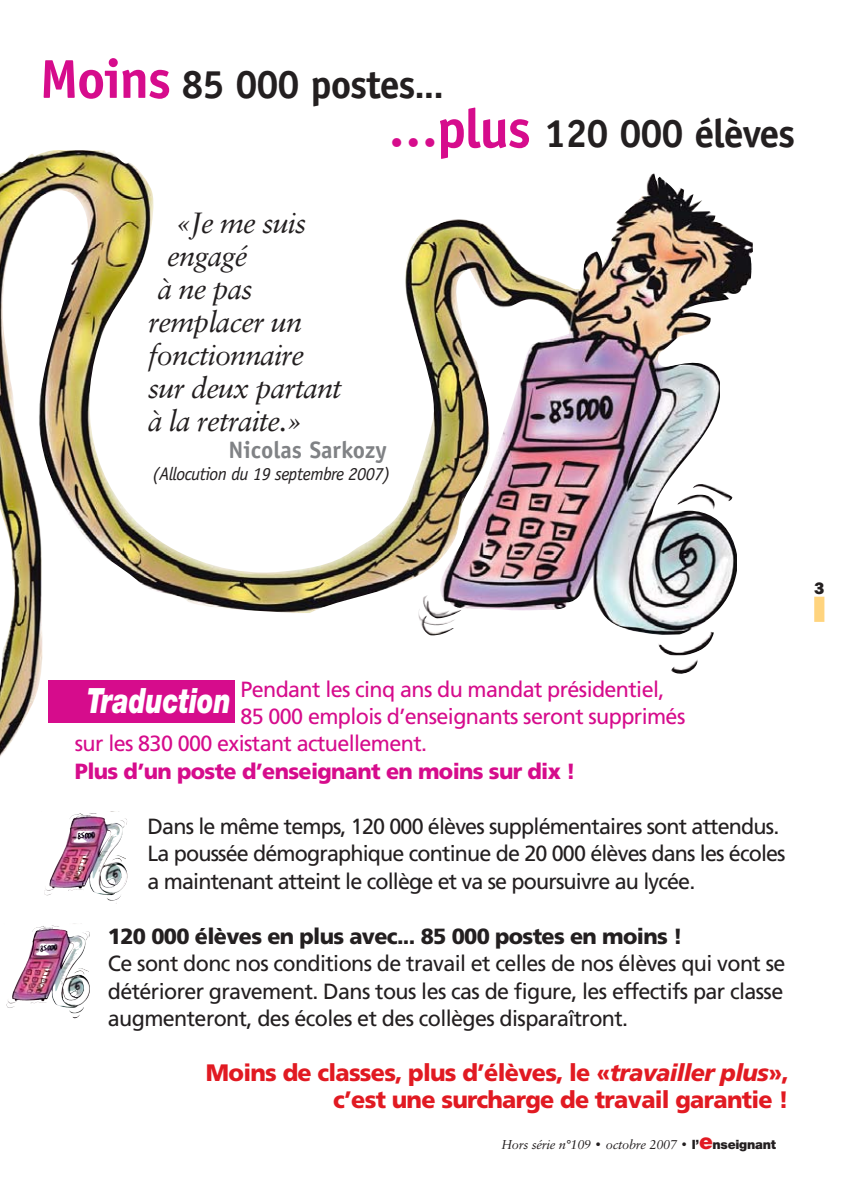
<style>
.page{position:relative;width:842px;height:1190px;background:#fff}
.page>*{position:absolute;margin:0;border:0;box-sizing:border-box;transform-origin:0 0}
.t1{font:700 39.8px/49.4px "Officina Sans";letter-spacing:-.03em;color:#231f20}
.t2{font:italic 900 34.8px "Helvetica Neue";color:#fff;scale:.75 1}
.t3{font:italic 29.2px "Sabon";letter-spacing:-.03em;color:#231f20}
.t4{font:900 23.8px/27.4px "Frutiger";letter-spacing:-.03em;color:#e11a22;text-align:right}
.t5{font:700 23.8px "Officina Sans";color:#808285}
.t6{font:22px/27.4px "Frutiger";letter-spacing:-.04em;color:#231f20}
.t7{font:22px "Frutiger";letter-spacing:-.03em;color:#d60c8c}
.t8{font:900 22px "Frutiger";letter-spacing:-.03em;color:#231f20}
.t9{font:900 22px "Frutiger";letter-spacing:-.03em;color:#d60c8c}
.t10{font:italic 18.2px "Officina Sans";letter-spacing:-.03em;color:#231f20}
.t11{font:800 16.6px "Franklin Gothic IT Cby BT";color:#231f20}
.t12{font:italic 12.8px "Sabon";letter-spacing:-.02em;color:#231f20}
.s1{font-size:54.8px;color:#d60c8c}
.s2{font-family:"Helvetica Neue";font-weight:500;font-size:38.4px}
.s3{font-size:49.8px;color:#d60c8c}
.s4{font-style:italic}
.s5{font-family:"Franklin Gothic IT Cby BT";font-weight:800;font-style:normal}
.s6{font-family:"Helvetica Neue";font-weight:900;font-style:normal}
.s7{font-family:"Helvetica Neue";font-weight:900;font-style:normal;font-size:22px;color:#e11a22}
</style>
<div class="page">
<img style="left:0;top:150px;width:752px;height:607px">
<img style="left:45px;top:814px;width:67px;height:76px">
<img style="left:8px;top:927px;width:66px;height:76px">
<div style="left:48px;top:680px;width:186px;height:43px;background:#d60c8c"></div>
<div style="left:814px;top:596px;width:10px;height:26px;background:#ffd47e"></div>
<h1 class="t1" style="left:388px;top:63px;width:408px;text-indent:-348px"><span class="s1">Moins</span> 85 000 postes<span class="s2">...<br></span><span class="s3">…</span><span class="s1">plus</span> 120 000 élèves</h1>
<h3 class="t3" style="left:175px;top:211px;width:132px">«Je me suis</h3>
<h3 class="t3" style="left:167px;top:244px;width:82px">engagé</h3>
<h3 class="t3" style="left:158px;top:276px;width:96px">à ne pas</h3>
<h3 class="t3" style="left:148px;top:309px;width:155px">remplacer un</h3>
<h3 class="t3" style="left:148px;top:342px;width:158px">fonctionnaire</h3>
<h3 class="t3" style="left:148px;top:375px;width:195px">sur deux partant</h3>
<h3 class="t3" style="left:148px;top:408px;width:156px">à la retraite.»</h3>
<p class="t5" style="left:228px;top:441px;width:160px">Nicolas Sarkozy</p>
<p class="t10" style="left:152px;top:467px;width:240px">(Allocution du 19 septembre 2007)</p>
<p class="t11" style="left:814px;top:578px;width:12px">3</p>
<p class="t7" style="left:240px;top:680px;width:425px">Pendant les cinq ans du mandat présidentiel,</p>
<p class="t7" style="left:240px;top:707px;width:446px">85 000 emplois d’enseignants seront supprimés</p>
<p class="t7" style="left:75px;top:734px;width:354px">sur les 830 000 existant actuellement.</p>
<p class="t9" style="left:75px;top:762px;width:502px">Plus d’un poste d’enseignant en moins sur dix !</p>
<p class="t6" style="left:147px;top:814px;width:639px">Dans le même temps, 120 000 élèves supplémentaires sont attendus.<br>La poussée démographique continue de 20 000 élèves dans les écoles a maintenant atteint le collège et va se poursuivre au lycée.</p>
<p class="t8" style="left:108px;top:927px;width:576px">120 000 élèves en plus avec... 85 000 postes en moins !</p>
<p class="t6" style="left:108px;top:951px;width:678px;text-align:justify">Ce sont donc nos conditions de travail et celles de nos élèves qui vont se détériorer gravement. Dans tous les cas de figure, les effectifs par classe augmenteront, des écoles et des collèges disparaîtront.</p>
<p class="t4" style="left:206px;top:1060px;width:584px">Moins de classes, plus d’élèves, le «<span class="s4">travailler plus</span>», c’est une surcharge de travail garantie !</p>
<h2 class="t2" style="left:87px;top:688px;width:193px">Traduction</h2>
<p class="t12" style="left:501px;top:1139px;width:276px">Hors série n°109 <span class="s5">•</span> octobre 2007 <span class="s5">•</span> <span class="s6">l’</span><span class="s7">e</span><span class="s6">nseignant</span></p>
</div>
